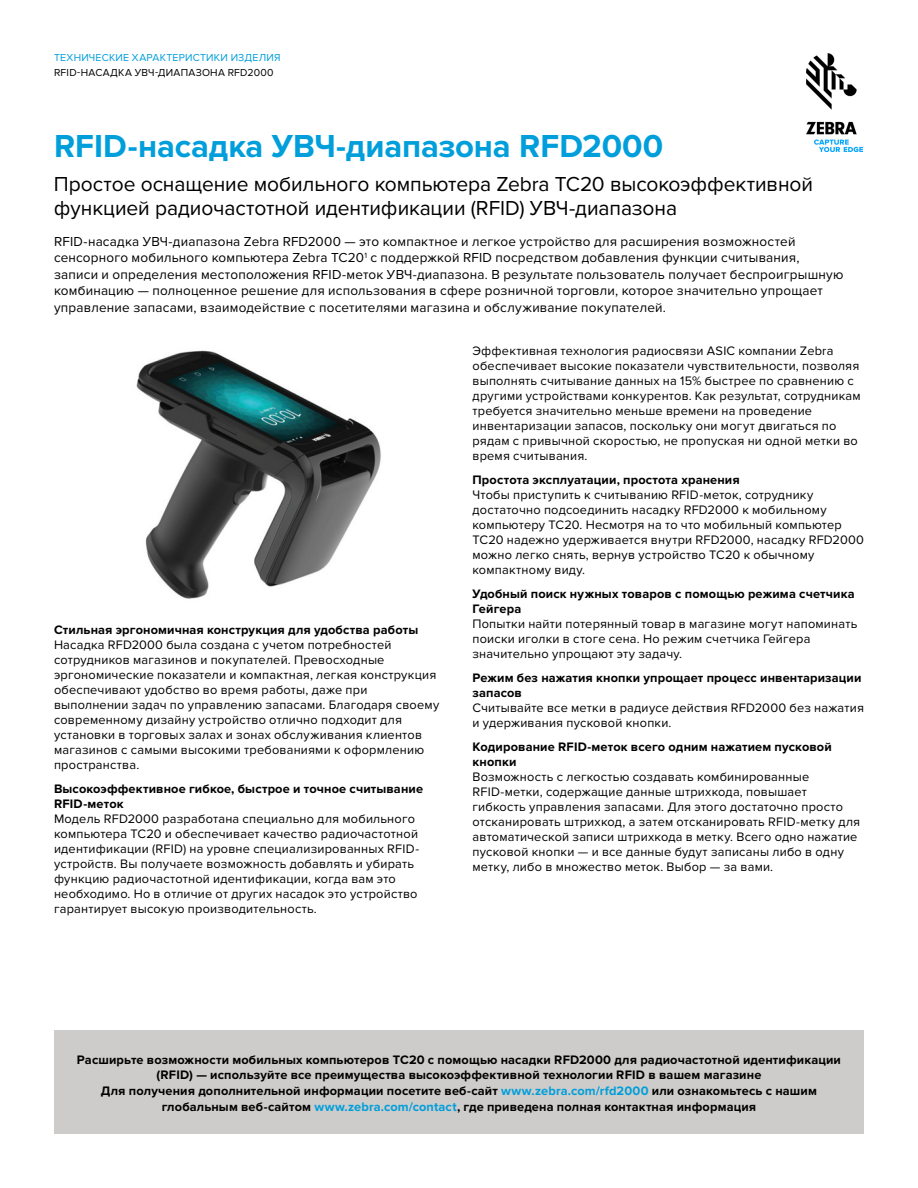
<style>
.page{position:relative;width:918px;height:1188px;background:#fff}
.page>*{position:absolute;margin:0;border:0;box-sizing:border-box;transform-origin:0 0}
.t1{font:700 33px "Proxima Nova";letter-spacing:-.005em;color:#009edb}
.t2{font:21px/24px "Proxima Nova";letter-spacing:-.005em;color:#000}
.t3{font:13.5px/16.5px "Proxima Nova";letter-spacing:.015em;color:#000}
.t4{font:12.75px/15px "Proxima Nova";letter-spacing:.015em;color:#000}
.t5{font:700 12.75px/15px "Proxima Nova";letter-spacing:.01em;color:#000}
.t6{font:10.5px "Proxima Nova";letter-spacing:.03em;color:#000}
.t7{font:10.5px "Proxima Nova";letter-spacing:.02em;color:#009edb}
.s1{color:#009edb}
</style>
<div class="page">
<img style="left:806px;top:54px;width:56px;height:97px">
<div style="left:54px;top:1031px;width:810px;height:103px;background:#cdccca"></div>
<img style="left:136px;top:350px;width:245px;height:249px">
<p class="t7" style="left:54px;top:52px;width:228px">ТЕХНИЧЕСКИЕ ХАРАКТЕРИСТИКИ ИЗДЕЛИЯ</p>
<p class="t6" style="left:54px;top:66px;width:221px">RFID-НАСАДКА УВЧ-ДИАПАЗОНА RFD2000</p>
<h1 class="t1" style="left:54px;top:127px;width:611px">RFID-насадка УВЧ-диапазона RFD2000</h1>
<h2 class="t2" style="left:54px;top:173px;width:761px">Простое оснащение мобильного компьютера Zebra TC20 высокоэффективной функцией радиочастотной идентификации (RFID) УВЧ-диапазона</h2>
<p class="t3" style="left:54px;top:233px;width:791px">RFID-насадка УВЧ-диапазона Zebra RFD2000 — это компактное и легкое устройство для расширения возможностей сенсорного мобильного компьютера Zebra TC20<sup>1</sup> с поддержкой RFID посредством добавления функции считывания, записи и определения местоположения RFID-меток УВЧ-диапазона. В результате пользователь получает беспроигрышную комбинацию — полноценное решение для использования в сфере розничной торговли, которое значительно упрощает управление запасами, взаимодействие с посетителями магазина и обслуживание покупателей.</p>
<p class="t5" style="left:54px;top:622px;width:366px">Стильная эргономичная конструкция для удобства работы</p>
<p class="t4" style="left:54px;top:637px;width:387px">Насадка RFD2000 была создана с учетом потребностей сотрудников магазинов и покупателей. Превосходные эргономические показатели и компактная, легкая конструкция обеспечивают удобство во время работы, даже при выполнении задач по управлению запасами. Благодаря своему современному дизайну устройство отлично подходит для установки в торговых залах и зонах обслуживания клиентов магазинов с самыми высокими требованиями к оформлению пространства.</p>
<p class="t5" style="left:54px;top:781px;width:371px">Высокоэффективное гибкое, быстрое и точное считывание<br>RFID-меток</p>
<p class="t4" style="left:54px;top:811px;width:367px">Модель RFD2000 разработана специально для мобильного компьютера TC20 и обеспечивает качество радиочастотной идентификации (RFID) на уровне специализированных RFID&shy;устройств. Вы получаете возможность добавлять и убирать функцию радиочастотной идентификации, когда вам это необходимо. Но в отличие от других насадок это устройство гарантирует высокую производительность.</p>
<p class="t4" style="left:472px;top:344px;width:390px">Эффективная технология радиосвязи ASIC компании Zebra обеспечивает высокие показатели чувствительности, позволяя выполнять считывание данных на 15% быстрее по сравнению с другими устройствами конкурентов. Как результат, сотрудникам требуется значительно меньше времени на проведение инвентаризации запасов, поскольку они могут двигаться по рядам с привычной скоростью, не пропуская ни одной метки во время считывания.</p>
<p class="t5" style="left:472px;top:473px;width:269px">Простота эксплуатации, простота хранения</p>
<p class="t4" style="left:472px;top:488px;width:393px">Чтобы приступить к считыванию RFID-меток, сотруднику достаточно подсоединить насадку RFD2000 к мобильному компьютеру TC20. Несмотря на то что мобильный компьютер TC20 надежно удерживается внутри RFD2000, насадку RFD2000 можно легко снять, вернув устройство TC20 к обычному компактному виду.</p>
<p class="t5" style="left:472px;top:587px;width:384px">Удобный поиск нужных товаров с помощью режима счетчика<br>Гейгера</p>
<p class="t4" style="left:472px;top:617px;width:386px">Попытки найти потерянный товар в магазине могут напоминать поиски иголки в стоге сена. Но режим счетчика Гейгера значительно упрощают эту задачу.</p>
<p class="t5" style="left:472px;top:671px;width:391px">Режим без нажатия кнопки упрощает процесс инвентаризации запасов</p>
<p class="t4" style="left:472px;top:701px;width:393px">Считывайте все метки в радиусе действия RFD2000 без нажатия и удерживания пусковой кнопки.</p>
<p class="t5" style="left:472px;top:740px;width:361px">Кодирование RFID-меток всего одним нажатием пусковой кнопки</p>
<p class="t4" style="left:472px;top:770px;width:389px">Возможность с легкостью создавать комбинированные RFID-метки, содержащие данные штрихкода, повышает гибкость управления запасами. Для этого достаточно просто отсканировать штрихкод, а затем отсканировать RFID-метку для автоматической записи штрихкода в метку. Всего одно нажатие пусковой кнопки — и все данные будут записаны либо в одну метку, либо в множество меток. Выбор — за вами.</p>
<p class="t5" style="left:77px;top:1052px;width:766px;line-height:15.8px;text-align:center">Расширьте возможности мобильных компьютеров TC20 с помощью насадки RFD2000 для радиочастотной идентификации (RFID) — используйте все преимущества высокоэффективной технологии RFID в вашем магазине<br>Для получения дополнительной информации посетите веб-сайт <span class="s1">www.zebra.com/rfd2000</span> или ознакомьтесь с нашим глобальным веб-сайтом <span class="s1">www.zebra.com/contact</span>, где приведена полная контактная информация</p>
</div>
